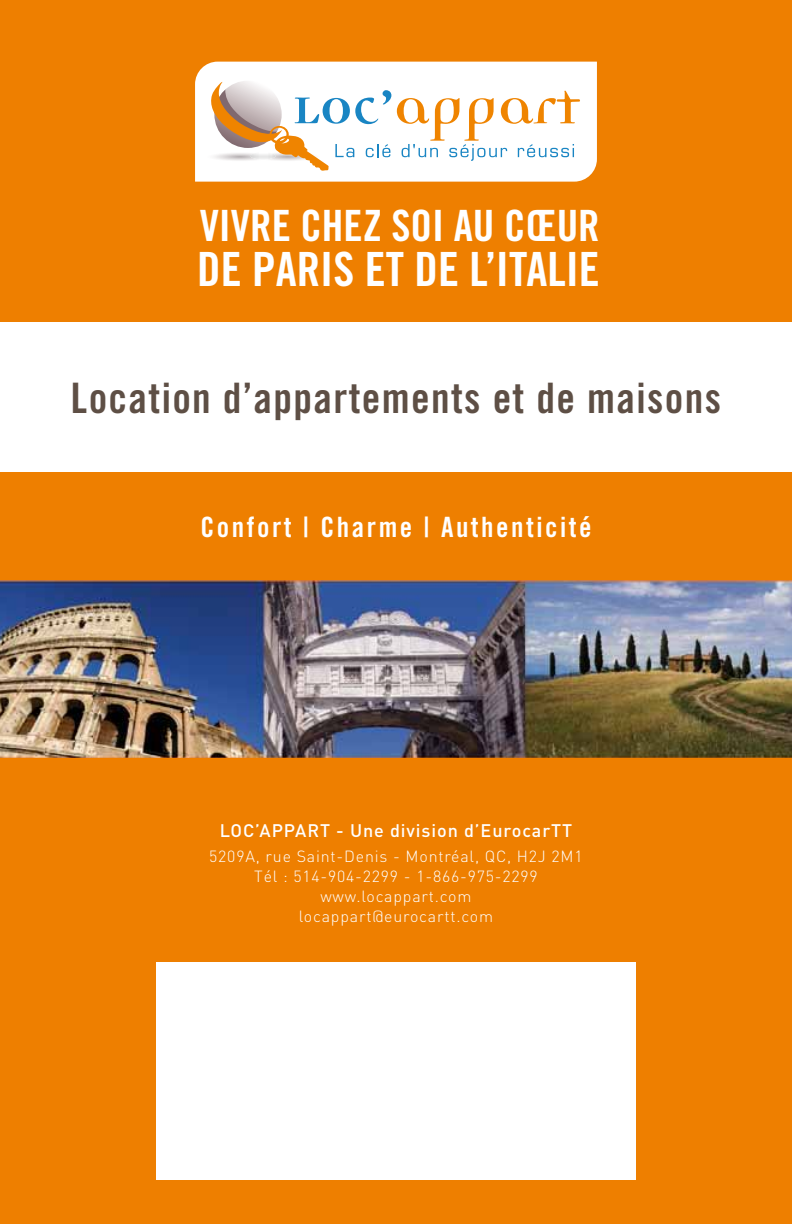
<style>
.page{position:relative;width:792px;height:1224px;background:#ee7f00}
.page>*{position:absolute;margin:0;border:0;box-sizing:border-box;transform-origin:0 0}
.t1{font:47.2px "Trade Gothic Bold Cond Twenty";color:#fff}
.t2{font:43.2px "Trade Gothic Bold Cond Twenty";color:#fff}
.t3{font:42px "Trade Gothic Bold Cond Twenty";letter-spacing:.03em;color:#5e4f45}
.t4{font:28px "Trade Gothic Bold Cond Twenty";letter-spacing:.09em;color:#fff}
.t5{font:500 18px "DIN";letter-spacing:.05em;color:#fff}
.t6{font:300 16px/20px "DIN";letter-spacing:.05em;color:#fff;text-align:center}
</style>
<div class="page">
<div style="left:0;top:322px;width:792px;height:150px;background:#fff"></div>
<div style="left:195px;top:62px;width:402px;height:120px;background:#fff"></div>
<svg style="left:202px;top:81px;width:189px;height:90px;background:#e4ddd5"></svg>
<svg style="left:397px;top:91px;width:183px;height:70px;background:#f4e9d9"></svg>
<div style="left:156px;top:963px;width:480px;height:217px;background:#fff"></div>
<img style="left:0;top:581px;width:792px;height:177px">
<h2 class="t2" style="left:200px;top:199px;width:402px">Vivre chez soi au cœur</h2>
<h1 class="t1" style="left:197px;top:241px;width:404px">de Paris et de l’Italie</h1>
<h3 class="t3" style="left:71px;top:373px;width:652px">Location d’appartements et de maisons</h3>
<h3 class="t4" style="left:200px;top:510px;width:393px">Confort | Charme | Authenticité</h3>
<p class="t5" style="left:220px;top:818px;width:354px">LOC’APPART - Une division d’EurocarTT</p>
<p class="t6" style="left:209px;top:846px;width:375px">5209A, rue Saint-Denis - Montréal, QC, H2J 2M1<br>Tél : 514-904-2299 - 1-866-975-2299 www.locappart.com<br>locappart@eurocartt.com</p>
</div>
